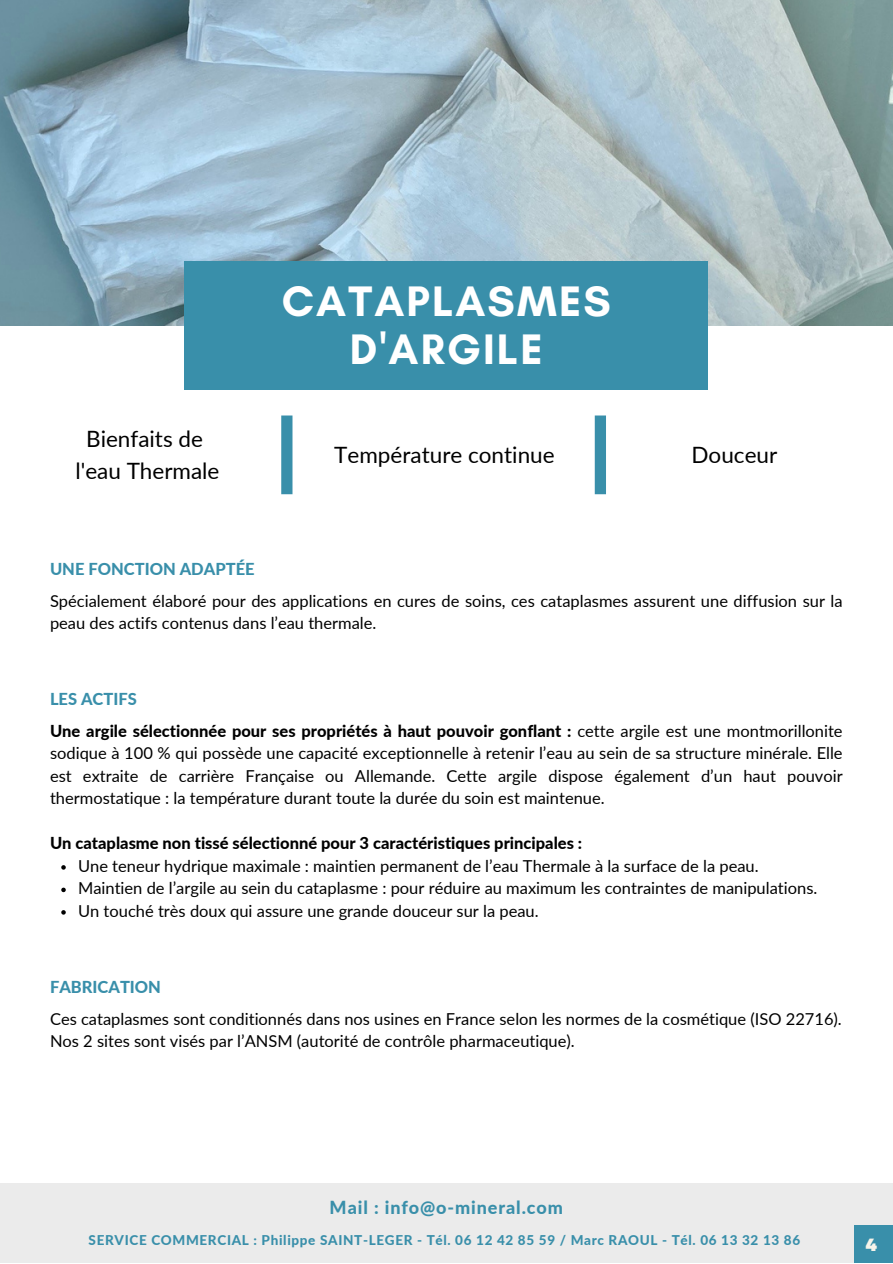
<style>
.page{position:relative;width:893px;height:1264px;background:#fff}
.page>*{position:absolute;margin:0;border:0;box-sizing:border-box;transform-origin:0 0}
.t1{font:700 43.5px/48.3px "Glacial Indifference";letter-spacing:.05em;color:#fff;text-align:center}
.t2{font:22.5px "Lato";color:#000}
.t3{font:800 18px "Lato";letter-spacing:.05em;color:#398faa}
.t4{font:900 18px "Saira";color:#f7f4ea}
.t5{font:16.5px/22.5px "Lato";color:#000}
.t6{font:800 16.5px "Lato";color:#000}
.t7{font:800 16.5px "Lato";color:#398faa}
.t8{font:800 13.5px "Lato";letter-spacing:.05em;color:#398faa}
.s1{font-weight:800}
</style>
<div class="page">
<img style="left:0;top:0;width:892px;height:325px">
<div style="left:184px;top:261px;width:524px;height:128px;background:#398faa"></div>
<div style="left:281px;top:415px;width:11px;height:79px;background:#398faa"></div>
<div style="left:594px;top:415px;width:12px;height:79px;background:#398faa"></div>
<div style="left:0;top:1182px;width:892px;height:80px;background:#ebebeb"></div>
<div style="left:854px;top:1225px;width:38px;height:37px;background:#398faa"></div>
<svg style="left:61px;top:865px;width:5px;height:4px"></svg>
<svg style="left:61px;top:887px;width:5px;height:5px"></svg>
<svg style="left:61px;top:910px;width:5px;height:4px"></svg>
<p class="t2" style="left:86px;top:425px;width:118px">Bienfaits de</p>
<p class="t2" style="left:75px;top:456px;width:145px">l'eau Thermale</p>
<p class="t1" style="left:282px;top:277px;width:331px">CATAPLASMES<br>D'ARGILE</p>
<p class="t2" style="left:334px;top:441px;width:222px">Température continue</p>
<p class="t2" style="left:691px;top:441px;width:87px">Douceur</p>
<p class="t7" style="left:50px;top:558px;width:206px">UNE FONCTION ADAPTÉE</p>
<p class="t5" style="left:50px;top:589px;width:794px">Spécialement élaboré pour des applications en cures de soins, ces cataplasmes assurent une diffusion sur la peau des actifs contenus dans l’eau thermale.</p>
<p class="t7" style="left:50px;top:689px;width:88px">LES ACTIFS</p>
<p class="t5" style="left:50px;top:719px;width:794px;text-align:justify"><span class="s1">Une argile sélectionnée pour ses propriétés à haut pouvoir gonflant :</span> cette argile est une montmorillonite sodique à 100 % qui possède une capacité exceptionnelle à retenir l’eau au sein de sa structure minérale. Elle est extraite de carrière Française ou Allemande. Cette argile dispose également d’un haut pouvoir thermostatique : la température durant toute la durée du soin est maintenue.</p>
<p class="t6" style="left:50px;top:833px;width:533px">Un cataplasme non tissé sélectionné pour 3 caractéristiques principales :</p>
<p class="t5" style="left:78px;top:854px;width:682px">Une teneur hydrique maximale : maintien permanent de l’eau Thermale à la surface de la peau.</p>
<p class="t5" style="left:78px;top:876px;width:740px">Maintien de l’argile au sein du cataplasme : pour réduire au maximum les contraintes de manipulations.</p>
<p class="t5" style="left:78px;top:899px;width:462px">Un touché très doux qui assure une grande douceur sur la peau.</p>
<p class="t7" style="left:50px;top:977px;width:112px">FABRICATION</p>
<p class="t5" style="left:50px;top:1007px;width:793px">Ces cataplasmes sont conditionnés dans nos usines en France selon les normes de la cosmétique (ISO 22716).</p>
<p class="t5" style="left:50px;top:1029px;width:526px">Nos 2 sites sont visés par l’ANSM (autorité de contrôle pharmaceutique).</p>
<p class="t3" style="left:329px;top:1195px;width:235px">Mail : info@o-mineral.com</p>
<p class="t8" style="left:89px;top:1231px;width:713px">SERVICE COMMERCIAL : Philippe SAINT-LEGER - Tél. 06 12 42 85 59 / Marc RAOUL - Tél. 06 13 32 13 86</p>
<p class="t4" style="left:865px;top:1230px;width:13px">4</p>
</div>
